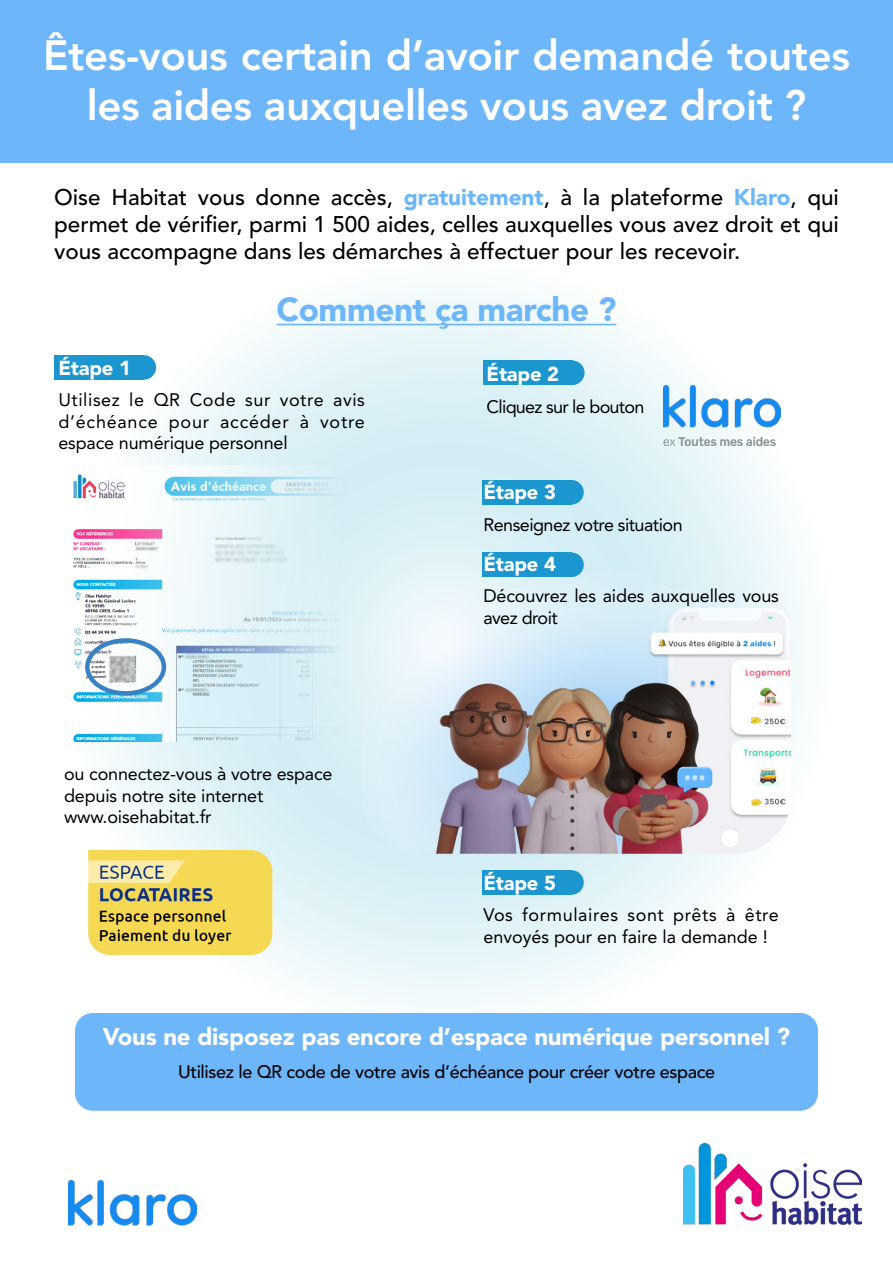
<style>
.page{position:relative;width:893px;height:1263px;background:#fff}
.page>*{position:absolute;margin:0;border:0;box-sizing:border-box;transform-origin:0 0}
.t1{font:800 42px/50.4px "Avenir LT Std";letter-spacing:-.01em;color:#fff;text-align:center}
.t2{font:900 33px "Avenir LT Std";letter-spacing:-.01em;color:#6cb6f9}
.t3{font:900 24px "Avenir LT Std";letter-spacing:-.01em;color:#fff}
.t4{font:500 22.5px/27px "Avenir LT Std";color:#000;text-align:justify}
.t5{font:900 20.1px "Avenir LT Std";letter-spacing:-.01em;color:#fff}
.t6{font:18px/21.6px "Avenir LT Std";letter-spacing:-.01em;color:#000}
.t7{font:500 18px "Avenir LT Std";letter-spacing:-.02em;color:#000}
.t8{font:18px "Avenir LT Std";letter-spacing:-.03em;color:#000}
.t9{font:18px "Avenir LT Std";letter-spacing:-.04em;color:#000}
.s1{font-weight:900;color:#6cb6f9}
</style>
<div class="page">
<div style="left:0;top:0;width:893px;height:163px;background:#6cb6f9"></div>
<svg style="left:74px;top:287px;width:744px;height:740px"></svg>
<img style="left:684px;top:1143px;width:177px;height:82px">
<div style="left:560px;top:361px;width:24px;height:24px;background:#1c96ce;border-radius:50%"></div>
<div style="left:483px;top:361px;width:89px;height:24px;background:#1c96ce"></div>
<div style="left:132px;top:355px;width:24px;height:25px;background:#1c96ce;border-radius:50%"></div>
<div style="left:54px;top:355px;width:90px;height:25px;background:#1c96ce"></div>
<img style="left:361px;top:572px;width:430px;height:282px">
<div style="left:559px;top:480px;width:25px;height:24px;background:#1c96ce;border-radius:50%"></div>
<div style="left:559px;top:552px;width:25px;height:25px;background:#1c96ce;border-radius:50%"></div>
<div style="left:559px;top:870px;width:25px;height:25px;background:#1c96ce;border-radius:50%"></div>
<div style="left:75px;top:1013px;width:743px;height:98px;background:#6cb6f9;border-radius:18px"></div>
<div style="left:482px;top:480px;width:90px;height:24px;background:#1c96ce"></div>
<div style="left:482px;top:552px;width:89px;height:25px;background:#1c96ce"></div>
<div style="left:482px;top:870px;width:89px;height:25px;background:#1c96ce"></div>
<img style="left:74px;top:839px;width:217px;height:134px">
<hr style="left:277px;top:324px;width:339px;height:1px;background:#6cb6f9">
<img style="left:663px;top:385px;width:117px;height:61px">
<img style="left:68px;top:1181px;width:129px;height:45px">
<img style="left:73px;top:466px;width:292px;height:275px">
<div style="left:85px;top:638px;width:81px;height:58px;border:4px solid #3782c4;border-radius:50%"></div>
<h1 class="t1" style="left:43px;top:30px;width:809px">Êtes-vous certain d’avoir demandé toutes les aides auxquelles vous avez droit ?</h1>
<p class="t4" style="left:54px;top:184px;width:786px">Oise Habitat vous donne accès, <span class="s1">gratuitement</span>, à la plateforme <span class="s1">Klaro</span>, qui permet de vérifier, parmi 1 500 aides, celles auxquelles vous avez droit et qui vous accompagne dans les démarches à effectuer pour les recevoir.</p>
<h2 class="t2" style="left:277px;top:290px;width:341px">Comment ça marche ?</h2>
<p class="t5" style="left:58px;top:356px;width:74px">Étape 1</p>
<p class="t6" style="left:58px;top:389px;width:308px;text-align:justify">Utilisez le QR Code sur votre avis d’échéance pour accéder à votre espace numérique personnel</p>
<p class="t6" style="left:64px;top:763px;width:270px">ou connectez-vous à votre espace depuis notre site internet www.oisehabitat.fr</p>
<p class="t5" style="left:486px;top:362px;width:74px">Étape 2</p>
<p class="t9" style="left:486px;top:396px;width:160px">Cliquez sur le bouton</p>
<p class="t5" style="left:483px;top:480px;width:74px">Étape 3</p>
<p class="t8" style="left:483px;top:514px;width:201px">Renseignez votre situation</p>
<p class="t5" style="left:483px;top:551px;width:74px">Étape 4</p>
<p class="t6" style="left:483px;top:584px;width:297px;line-height:22px">Découvrez les aides auxquelles vous avez droit</p>
<p class="t5" style="left:483px;top:871px;width:74px">Étape 5</p>
<p class="t6" style="left:483px;top:904px;width:297px">Vos formulaires sont prêts à être envoyés pour en faire la demande !</p>
<h3 class="t3" style="left:103px;top:1022px;width:689px">Vous ne disposez pas encore d’espace numérique personnel ?</h3>
<p class="t7" style="left:178px;top:1061px;width:539px">Utilisez le QR code de votre avis d’échéance pour créer votre espace</p>
</div>
